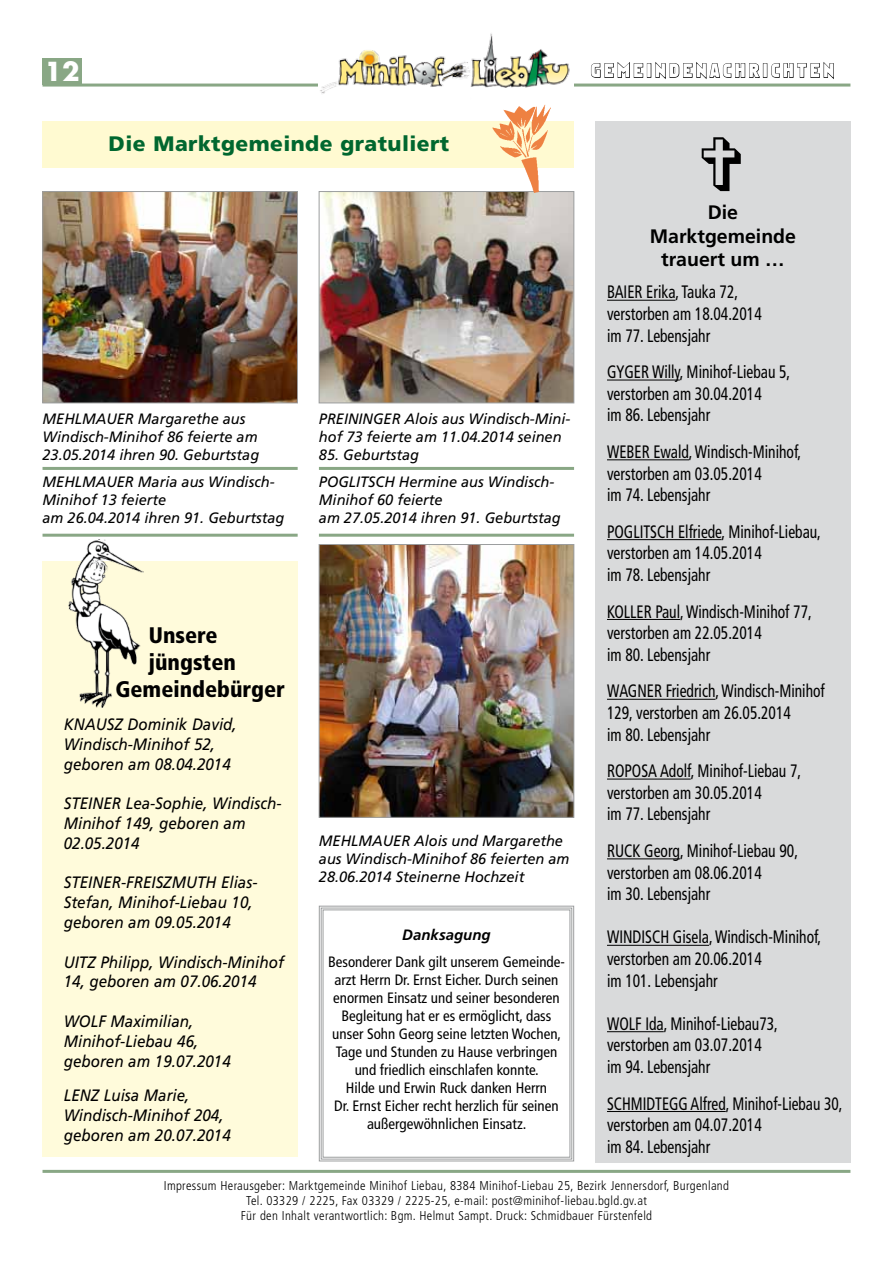
<style>
.page{position:relative;width:893px;height:1263px;background:#fff}
.page>*{position:absolute;margin:0;border:0;box-sizing:border-box;transform-origin:0 0}
.t1{font:700 25.5px "Futura";color:#fff}
.t2{font:900 condensed 22.5px "Frutiger";color:#000}
.t3{font:900 21px "Frutiger";letter-spacing:.02em;color:#00672f}
.t4{font:700 19.5px/23.4px "Frutiger";color:#000;text-align:center}
.t5{font:condensed 18px/21.6px "Frutiger";color:#000;scale:.86 1}
.t6{font:condensed 18px/21.6px "Frutiger";color:#000;scale:.85 1}
.t7{font:18px "Narbonne";letter-spacing:.21em;color:#fff}
.t8{font:italic 16.5px/19.8px "Frutiger";color:#000;scale:.92 1}
.t9{font:italic 15px/18px "Frutiger";color:#000}
.t10{font:condensed 15px/18px "Frutiger";color:#000;text-align:center}
.t11{font:italic 700 15px "Frutiger";color:#000}
.t12{font:300 condensed 12.75px/15.3px "Frutiger";letter-spacing:.025em;color:#000;text-align:center}
</style>
<div class="page">
<hr style="left:43px;top:1170px;width:807px;height:3px;background:#89a785">
<hr style="left:43px;top:467px;width:255px;height:3px;background:#89a785">
<hr style="left:319px;top:467px;width:255px;height:3px;background:#89a785">
<hr style="left:43px;top:534px;width:255px;height:3px;background:#89a785">
<hr style="left:319px;top:534px;width:255px;height:3px;background:#89a785">
<div style="left:43px;top:121px;width:531px;height:47px;background:#fffad1"></div>
<img style="left:321px;top:546px;width:251px;height:269px">
<div style="left:319px;top:544px;width:255px;height:273px;border:1px solid #9c9e9f"></div>
<img style="left:321px;top:193px;width:251px;height:208px">
<div style="left:319px;top:191px;width:255px;height:212px;border:1px solid #9c9e9f"></div>
<img style="left:45px;top:193px;width:251px;height:208px">
<div style="left:43px;top:191px;width:255px;height:212px;border:1px solid #9c9e9f"></div>
<img style="left:492px;top:105px;width:58px;height:87px">
<div style="left:43px;top:561px;width:255px;height:596px;background:#fffbdb"></div>
<div style="left:595px;top:121px;width:255px;height:1041px;background:#d9dadb"></div>
<hr style="left:607px;top:300px;width:68px;height:1px;background:#000">
<hr style="left:607px;top:380px;width:73px;height:1px;background:#000">
<hr style="left:607px;top:459px;width:82px;height:1px;background:#000">
<hr style="left:607px;top:539px;width:115px;height:1px;background:#000">
<hr style="left:607px;top:619px;width:73px;height:1px;background:#000">
<hr style="left:607px;top:699px;width:108px;height:1px;background:#000">
<hr style="left:607px;top:779px;width:84px;height:1px;background:#000">
<hr style="left:607px;top:858px;width:73px;height:1px;background:#000">
<hr style="left:607px;top:945px;width:102px;height:1px;background:#000">
<hr style="left:607px;top:1031px;width:57px;height:1px;background:#000">
<hr style="left:607px;top:1111px;width:119px;height:1px;background:#000">
<svg style="left:319px;top:905px;width:255px;height:257px"></svg>
<div style="left:321px;top:908px;width:251px;height:251px;border:1px solid #9c9e9f"></div>
<div style="left:323px;top:909px;width:247px;height:248px;border:1px solid #9c9e9f"></div>
<img style="left:68px;top:539px;width:76px;height:168px">
<hr style="left:43px;top:84px;width:807px;height:3px;background:#89a785">
<div style="left:43px;top:58px;width:39px;height:27px;background:#89a785"></div>
<img style="left:319px;top:33px;width:255px;height:61px">
<svg style="left:591px;top:62px;width:52px;height:16px"></svg>
<div style="left:647px;top:63px;width:4px;height:15px;border:1px solid #000"></div>
<svg style="left:655px;top:62px;width:105px;height:17px"></svg>
<div style="left:763px;top:63px;width:4px;height:15px;border:1px solid #000"></div>
<svg style="left:771px;top:62px;width:63px;height:17px"></svg>
<h1 class="t1" style="left:45px;top:54px;width:36px">12</h1>
<p class="t7" style="left:591px;top:61px;width:244px">GEMEINDENACHRICHTEN</p>
<p class="t3" style="left:109px;top:131px;width:342px">Die Marktgemeinde gratuliert</p>
<p class="t9" style="left:43px;top:410px;width:218px">MEHLMAUER Margarethe aus<br>Windisch-Minihof 86 feierte am<br>23.05.2014 ihren 90. Geburtstag</p>
<p class="t9" style="left:319px;top:410px;width:253px">PREININGER Alois aus Windisch-Mini&shy;hof 73 feierte am 11.04.2014 seinen</p>
<p class="t9" style="left:319px;top:446px;width:102px">85. Geburtstag</p>
<p class="t9" style="left:43px;top:473px;width:243px">MEHLMAUER Maria aus Windisch-<br>Minihof 13 feierte<br>am 26.04.2014 ihren 91. Geburtstag</p>
<p class="t9" style="left:319px;top:473px;width:243px">POGLITSCH Hermine aus Windisch-<br>Minihof 60 feierte<br>am 27.05.2014 ihren 91. Geburtstag</p>
<p class="t2" style="left:149px;top:621px;width:70px">Unsere</p>
<p class="t2" style="left:149px;top:648px;width:89px">jüngsten</p>
<p class="t2" style="left:115px;top:675px;width:171px">Gemeindebürger</p>
<p class="t8" style="left:64px;top:714px;width:189px">KNAUSZ Dominik David,<br>Windisch-Minihof 52, geboren am 08.04.2014</p>
<p class="t8" style="left:64px;top:793px;width:238px">STEINER Lea-Sophie, Windisch-<br>Minihof 149, geboren am<br>02.05.2014</p>
<p class="t8" style="left:64px;top:873px;width:212px">STEINER-FREISZMUTH Elias-<br>Stefan, Minihof-Liebau 10, geboren am 09.05.2014</p>
<p class="t8" style="left:64px;top:952px;width:241px">UITZ Philipp, Windisch-Minihof<br>14, geboren am 07.06.2014</p>
<p class="t8" style="left:64px;top:1011px;width:183px">WOLF Maximilian,<br>Minihof-Liebau 46, geboren am 19.07.2014</p>
<p class="t8" style="left:64px;top:1086px;width:183px">LENZ Luisa Marie,<br>Windisch-Minihof 204, geboren am 20.07.2014</p>
<p class="t9" style="left:319px;top:832px;width:252px">MEHLMAUER Alois und Margarethe aus Windisch-Minihof 86 feierten am<br>28.06.2014 Steinerne Hochzeit</p>
<p class="t11" style="left:402px;top:925px;width:90px">Danksagung</p>
<p class="t10" style="left:328px;top:952px;width:238px">Besonderer Dank gilt unserem Gemeinde&shy;arzt Herrn Dr. Ernst Eicher. Durch seinen enormen Einsatz und seiner besonderen Begleitung hat er es ermöglicht, dass unser Sohn Georg seine letzten Wochen, Tage und Stunden zu Hause verbringen und friedlich einschlafen konnte.<br>Hilde und Erwin Ruck danken Herrn<br>Dr. Ernst Eicher recht herzlich für seinen außergewöhnlichen Einsatz.</p>
<p class="t4" style="left:650px;top:201px;width:148px">Die<br>Marktgemeinde trauert um …</p>
<p class="t5" style="left:607px;top:281px;width:181px">BAIER Erika, Tauka 72, verstorben am 18.04.2014 im 77. Lebensjahr</p>
<p class="t5" style="left:607px;top:361px;width:215px">GYGER Willy, Minihof-Liebau 5, verstorben am 30.04.2014<br>im 86. Lebensjahr</p>
<p class="t5" style="left:607px;top:441px;width:227px">WEBER Ewald, Windisch-Minihof, verstorben am 03.05.2014<br>im 74. Lebensjahr</p>
<p class="t5" style="left:607px;top:521px;width:250px">POGLITSCH Elfriede, Minihof-Liebau, verstorben am 14.05.2014<br>im 78. Lebensjahr</p>
<p class="t5" style="left:607px;top:601px;width:240px">KOLLER Paul, Windisch-Minihof 77, verstorben am 22.05.2014<br>im 80. Lebensjahr</p>
<p class="t5" style="left:607px;top:680px;width:255px">WAGNER Friedrich, Windisch-Minihof<br>129, verstorben am 26.05.2014<br>im 80. Lebensjahr</p>
<p class="t5" style="left:607px;top:760px;width:227px">ROPOSA Adolf, Minihof-Liebau 7, verstorben am 30.05.2014<br>im 77. Lebensjahr</p>
<p class="t5" style="left:607px;top:840px;width:224px">RUCK Georg, Minihof-Liebau 90, verstorben am 08.06.2014<br>im 30. Lebensjahr</p>
<p class="t5" style="left:607px;top:926px;width:251px">WINDISCH Gisela, Windisch-Minihof, verstorben am 20.06.2014<br>im 101. Lebensjahr</p>
<p class="t5" style="left:607px;top:1013px;width:200px">WOLF Ida, Minihof-Liebau73, verstorben am 03.07.2014 im 94. Lebensjahr</p>
<p class="t6" style="left:607px;top:1093px;width:278px">SCHMIDTEGG Alfred, Minihof-Liebau 30, verstorben am 04.07.2014<br>im 84. Lebensjahr</p>
<p class="t12" style="left:164px;top:1178px;width:567px">Impressum Herausgeber: Marktgemeinde Minihof Liebau, 8384 Minihof-Liebau 25, Bezirk Jennersdorf, Burgenland<br>Tel. 03329 / 2225, Fax 03329 / 2225-25, e-mail: post@minihof-liebau.bgld.gv.at<br>Für den Inhalt verantwortlich: Bgm. Helmut Sampt. Druck: Schmidbauer Fürstenfeld</p>
</div>
